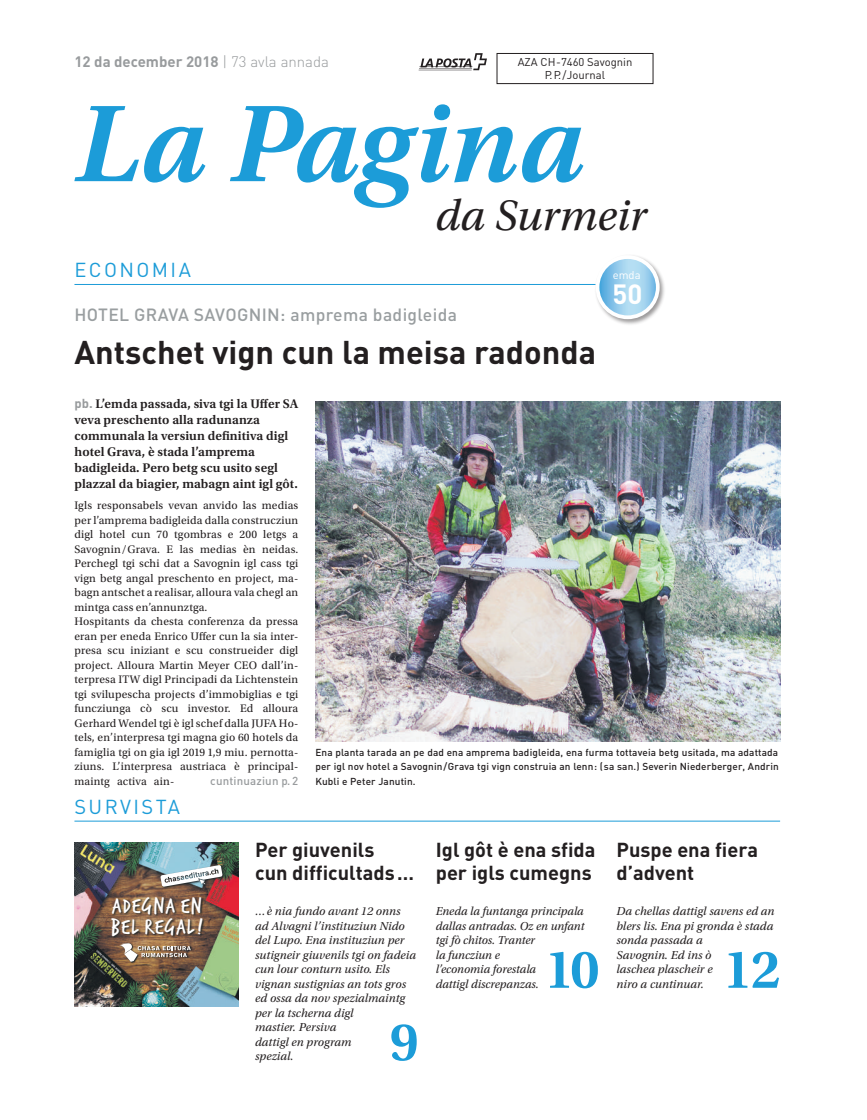
<style>
.page{position:relative;width:867px;height:1120px;background:#fff}
.page>*{position:absolute;margin:0;border:0;box-sizing:border-box;transform-origin:0 0}
.t1{font:italic 600 115px "Utopia Std";color:#1c9cd8}
.t2{font:600 56.25px "Utopia Std";color:#1c9cd8}
.t3{font:italic 44.75px "Utopia Std";color:#231f20}
.t4{font:600 32.5px "Pagina DIN";color:#231f20}
.t5{font:600 27.5px "Pagina DIN";color:#fff}
.t6{font:23.12px/20.8px "Trash Hand";letter-spacing:.06em;color:#fff}
.t7{font:600 20px/22.5px "Pagina DIN";color:#231f20}
.t8{font:20px "Pagina DIN";letter-spacing:.12em;color:#1c9cd8}
.t9{font:500 17.5px "Pagina DIN";letter-spacing:.02em;color:#999ea0}
.t10{font:600 15px "Pagina DIN";color:#989b9d}
.t11{font:600 13.12px/16px "Utopia Std";letter-spacing:.005em;color:#231f20}
.t12{font:italic 12.12px/14.5px "Utopia Std";letter-spacing:.005em;color:#231f20}
.t13{font:11.5px/14.5px "Utopia Std";letter-spacing:.015em;color:#231f20}
.t14{font:500 11.5px "Pagina DIN";letter-spacing:.015em;color:#989b9d}
.t15{font:11.25px/13.1px "Pagina DIN";color:#231f20;text-align:center}
.t16{font:11.25px "Pagina DIN";color:#fff}
.t17{font:500 10px/14.5px "Pagina DIN";letter-spacing:.015em;color:#231f20;text-align:justify}
.s1{font-family:"Pagina DIN fein";font-weight:400}
.s2{font-family:"Pagina DIN";font-size:12.88px;color:#989b9d}
</style>
<div class="page">
<div style="left:496px;top:53px;width:157px;height:31px;border:1px solid #231f20"></div>
<hr style="left:418px;top:70px;width:53px;height:1px;background:#231f20">
<svg style="left:419px;top:53px;width:68px;height:17px"></svg>
<hr style="left:419px;top:68px;width:53px;height:1px;background:#231f20">
<img style="left:315px;top:401px;width:465px;height:340px">
<hr style="left:74px;top:284px;width:521px;height:1px;background:#1c9cd8">
<hr style="left:74px;top:821px;width:706px;height:1px;background:#1c9cd8">
<img style="left:74px;top:842px;width:164px;height:164px">
<svg style="left:111px;top:897px;width:94px;height:42px;background:#785c45"></svg>
<svg style="left:119px;top:943px;width:73px;height:20px"></svg>
<svg style="left:119px;top:943px;width:72px;height:19px"></svg>
<svg style="left:160px;top:864px;width:65px;height:25px"></svg>
<svg style="left:160px;top:865px;width:62px;height:22px"></svg>
<div style="left:594px;top:254px;width:72px;height:72px;background:#231f20;opacity:.45"></div>
<svg style="left:597px;top:257px;width:60px;height:60px;background:#9fd1ee"></svg>
<div style="left:595px;top:255px;width:64px;height:64px;border:4px solid #fff;border-radius:50%"></div>
<h3 class="t10" style="left:74px;top:52px;width:256px">12 da december 2018 <span class="s1">| 73 avla annada</span></h3>
<p class="t15" style="left:517px;top:55px;width:116px">AZA CH-7460 Savognin<br>P.P./Journal</p>
<h1 class="t1" style="left:74px;top:79px;width:511px">La Pagina</h1>
<h3 class="t3" style="left:435px;top:191px;width:213px">da Surmeir</h3>
<h3 class="t8" style="left:74px;top:257px;width:118px">ECONOMIA</h3>
<h3 class="t9" style="left:74px;top:303px;width:384px">HOTEL GRAVA SAVOGNIN: amprema badigleida</h3>
<h3 class="t4" style="left:74px;top:331px;width:523px">Antschet vign cun la meisa radonda</h3>
<p class="t11" style="left:74px;top:395px;width:225px"><span class="s2">pb.</span> L’emda passada, siva tgi la Uffer SA veva preschento alla radunanza communala la versiun definitiva digl hotel Grava, è stada l’amprema badigleida. Pero betg scu usito segl plazzal da biagier, mabagn aint igl gôt.</p>
<p class="t13" style="left:74px;top:498px;width:225px">Igls responsabels vevan anvido las medias per l’amprema badigleida dalla construcziun digl hotel cun 70 tgombras e 200 letgs a Savognin/Grava. E las medias èn neidas.<br>Perchegl tgi schi dat a Savognin igl cass tgi vign betg angal preschento en project, ma&shy;bagn antschet a realisar, alloura vala chegl an mintga cass en’annunztga.<br>Hospitants da chesta conferenza da pressa eran per eneda Enrico Uffer cun la sia inter&shy;presa scu iniziant e scu construeider digl project. Alloura Martin Meyer CEO dall’in&shy;terpresa ITW digl Principadi da Lichtenstein tgi svilupescha projects d’immobiglias e tgi funcziunga cò scu investor. Ed alloura Gerhard Wendel tgi è igl schef dalla JUFA Ho&shy;tels, en’interpresa tgi magna gio 60 hotels da famiglia tgi on gia igl 2019 1,9 miu. pernotta&shy;ziuns. L’interpresa austriaca è principal&shy;maintg activa ain-</p>
<p class="t16" style="left:612px;top:268px;width:29px">emda</p>
<h3 class="t5" style="left:612px;top:276px;width:31px">50</h3>
<p class="t17" style="left:315px;top:744px;width:465px">Ena planta tarada an pe dad ena amprema badigleida, ena furma tottaveia betg usitada, ma adattada per igl nov hotel a Savognin/Grava tgi vign construia an lenn: (sa san.) Severin Niederberger, Andrin Kubli e Peter Janutin.</p>
<p class="t14" style="left:210px;top:773px;width:89px">cuntinuaziun p. 2</p>
<h3 class="t8" style="left:74px;top:794px;width:107px">SURVISTA</h3>
<h3 class="t6" style="left:111px;top:896px;width:93px">ADEGNA EN<br>BEL REGAL!</h3>
<h3 class="t7" style="left:255px;top:838px;width:160px">Per giuvenils<br>cun difficultads…</h3>
<p class="t12" style="left:255px;top:904px;width:162px">…è nia fundo avant 12 onns ad Alvagni l’instituziun Nido del Lupo. Ena instituziun per sutigneir giuvenils tgi on fadeia cun lour conturn usito. Els vignan sustignias an tots gros ed ossa da nov spezialmaintg per la tscherna digl<br>mastier. Persiva<br>dattigl en program<br>spezial.</p>
<h2 class="t2" style="left:389px;top:1010px;width:31px">9</h2>
<h3 class="t7" style="left:435px;top:838px;width:161px">Igl gôt è ena sfida per igls cumegns</h3>
<p class="t12" style="left:435px;top:904px;width:150px">Eneda la funtanga principala dallas antradas. Oz en unfant tgi fò chitos. Tranter<br>la funcziun e<br>l’economia forestala<br>dattigl discrepanzas.</p>
<h2 class="t2" style="left:544px;top:938px;width:56px">10</h2>
<h3 class="t7" style="left:616px;top:838px;width:143px">Puspe ena fiera d’advent</h3>
<p class="t12" style="left:616px;top:904px;width:159px">Da chellas dattigl savens ed an blers lis. Ena pi gronda è stada sonda passada a<br>Savognin. Ed ins ò<br>laschea plascheir e<br>niro a cuntinuar.</p>
<h2 class="t2" style="left:723px;top:938px;width:58px">12</h2>
</div>
